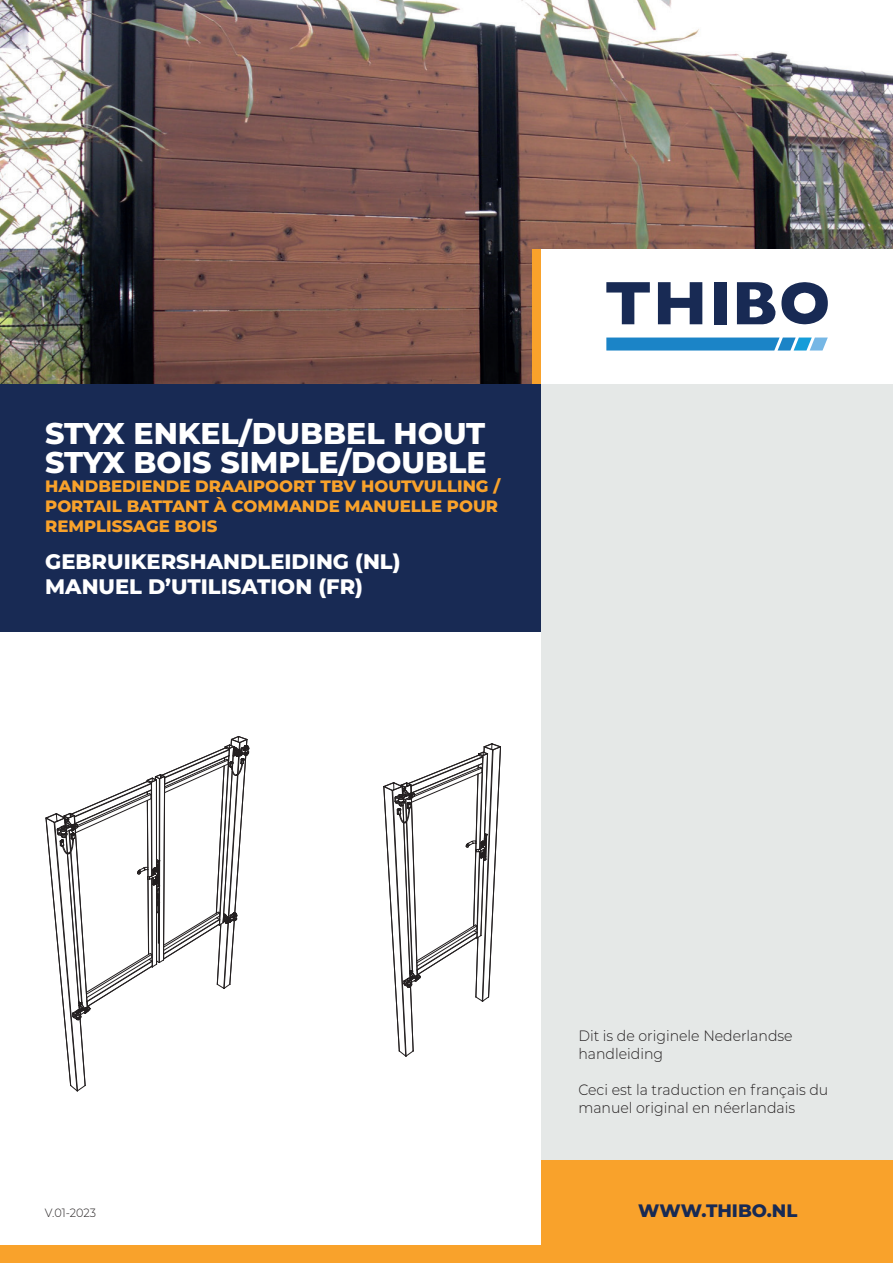
<style>
.page{position:relative;width:893px;height:1263px;background:#fff}
.page>*{position:absolute;margin:0;border:0;box-sizing:border-box;transform-origin:0 0}
.t1{font:800 30px/28.5px "Montserrat";color:#fff}
.t2{font:800 21px/25.2px "Montserrat";color:#fff}
.t3{font:800 18px "Montserrat";color:#182a54}
.t4{font:800 16.5px/19.8px "Montserrat";color:#f9a22b}
.t5{font:300 15px/18px "Montserrat";color:#231f20;scale:.94 1}
.t6{font:300 12px "Montserrat";color:#231f20;scale:.94 1}
</style>
<div class="page">
<img style="left:0;top:0;width:893px;height:384px">
<div style="left:0;top:384px;width:550px;height:247px;background:#182a54"></div>
<div style="left:533px;top:249px;width:17px;height:135px;background:#f9a22b"></div>
<div style="left:541px;top:361px;width:352px;height:803px;background:#e5e8e7"></div>
<div style="left:541px;top:1161px;width:352px;height:102px;background:#f9a22b"></div>
<div style="left:541px;top:249px;width:352px;height:135px;background:#fff"></div>
<div style="left:0;top:1246px;width:893px;height:17px;background:#f9a22b"></div>
<svg style="left:606px;top:282px;width:44px;height:42px"></svg>
<svg style="left:658px;top:282px;width:44px;height:42px"></svg>
<div style="left:714px;top:282px;width:12px;height:42px;background:#182a54"></div>
<svg style="left:737px;top:282px;width:38px;height:42px"></svg>
<svg style="left:781px;top:282px;width:47px;height:43px"></svg>
<svg style="left:606px;top:337px;width:222px;height:13px;background:#3594cf"></svg>
<svg style="left:45px;top:736px;width:205px;height:355px"></svg>
<svg style="left:383px;top:743px;width:118px;height:314px"></svg>
<h1 class="t1" style="left:45px;top:417px;width:443px">STYX ENKEL/DUBBEL HOUT<br>STYX BOIS SIMPLE/DOUBLE</h1>
<p class="t4" style="left:45px;top:475px;width:457px">HANDBEDIENDE DRAAIPOORT TBV HOUTVULLING /<br>PORTAIL BATTANT À COMMANDE MANUELLE POUR<br>REMPLISSAGE BOIS</p>
<h2 class="t2" style="left:45px;top:548px;width:357px">GEBRUIKERSHANDLEIDING (NL)<br>MANUEL D’UTILISATION (FR)</h2>
<p class="t6" style="left:45px;top:1204px;width:56px">V.01-2023</p>
<p class="t5" style="left:578px;top:1026px;width:229px">Dit is de originele Nederlandse handleiding</p>
<p class="t5" style="left:578px;top:1080px;width:267px">Ceci est la traduction en français du manuel original en néerlandais</p>
<p class="t3" style="left:638px;top:1197px;width:161px">WWW.THIBO.NL</p>
</div>
